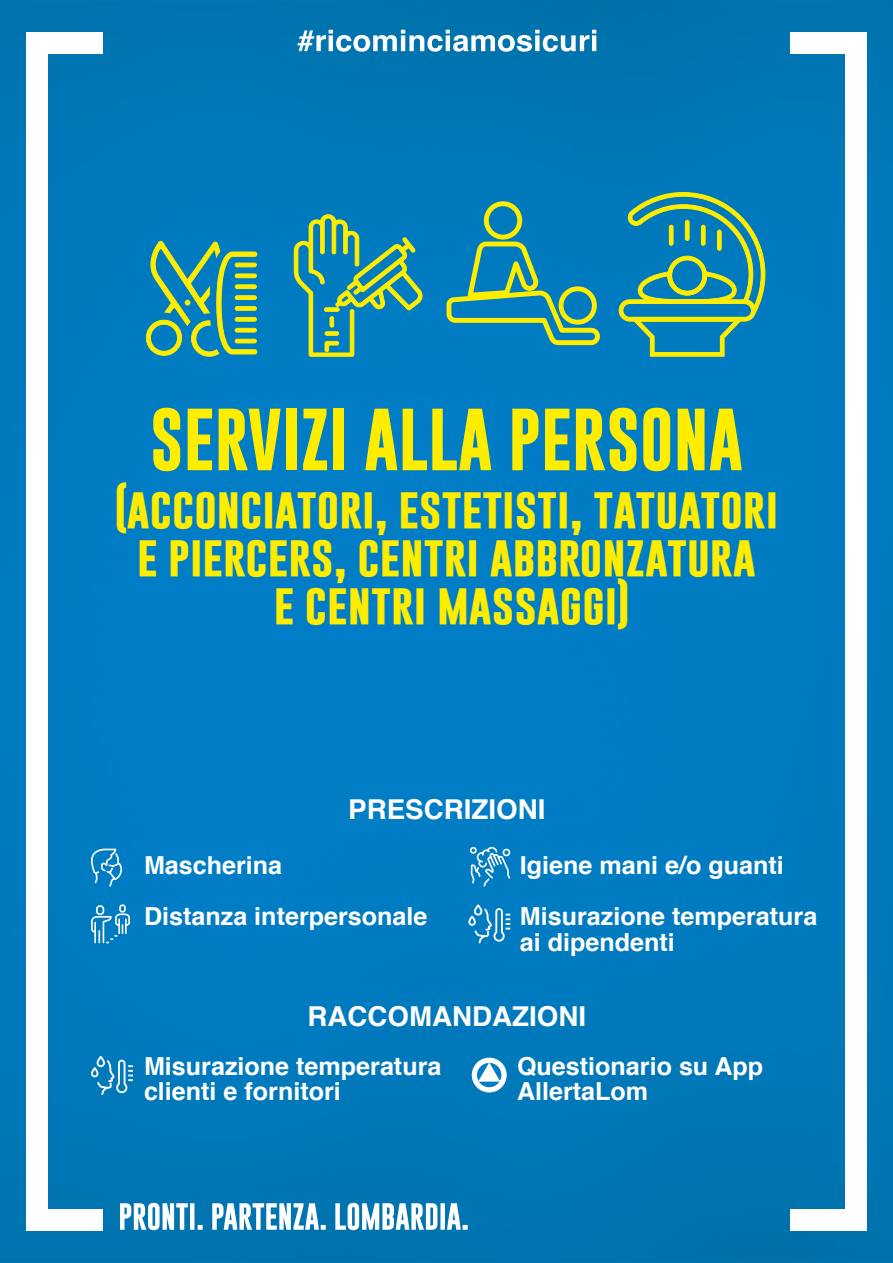
<style>
.page{position:relative;width:893px;height:1263px;background:#fff}
.page>*{position:absolute;margin:0;border:0;box-sizing:border-box;transform-origin:0 0}
.t1{font:700 63px "Gobold";color:#ffed00}
.t2{font:700 42px "Gobold";color:#ffed00}
.t3{font:700 27.45px "Helvetica";color:#fff}
.t4{font:700 24.9px/25.7px "Helvetica";color:#fff}
</style>
<div class="page">
<img style="left:0;top:0;width:893px;height:1263px">
<svg style="left:297px;top:30px;width:299px;height:22px"></svg>
<svg style="left:120px;top:1203px;width:348px;height:27px"></svg>
<div style="left:26px;top:32px;width:21px;height:1187px;background:#fff"></div>
<div style="left:26px;top:1209px;width:76px;height:21px;background:#fff"></div>
<div style="left:26px;top:32px;width:76px;height:21px;background:#fff"></div>
<div style="left:846px;top:32px;width:21px;height:1187px;background:#fff"></div>
<div style="left:791px;top:1209px;width:76px;height:21px;background:#fff"></div>
<div style="left:791px;top:32px;width:76px;height:21px;background:#fff"></div>
<svg style="left:90px;top:848px;width:33px;height:40px"></svg>
<div style="left:96px;top:905px;width:8px;height:10px;border:2px solid #fff;border-radius:3px"></div>
<div style="left:119px;top:904px;width:7px;height:9px;border:2px solid #fff;border-radius:3px"></div>
<svg style="left:90px;top:913px;width:41px;height:31px"></svg>
<svg style="left:90px;top:1055px;width:45px;height:41px;background:#3192c7"></svg>
<svg style="left:469px;top:846px;width:43px;height:42px;background:#3697cf"></svg>
<div style="left:472px;top:1058px;width:34px;height:34px;background:#fff;border-radius:50%"></div>
<div style="left:472px;top:1058px;width:35px;height:34px;border:1px solid #fff;border-radius:50%"></div>
<svg style="left:476px;top:1062px;width:26px;height:26px"></svg>
<div style="left:476px;top:1061px;width:27px;height:27px;border:1px solid #fff;border-radius:50%"></div>
<svg style="left:478px;top:1063px;width:22px;height:18px"></svg>
<svg style="left:467px;top:903px;width:45px;height:42px;background:#3093cc"></svg>
<svg style="left:293px;top:214px;width:130px;height:143px;background:#379396"></svg>
<svg style="left:144px;top:240px;width:114px;height:117px;background:#499b89"></svg>
<svg style="left:618px;top:192px;width:148px;height:165px;background:#369295"></svg>
<div style="left:669px;top:225px;width:4px;height:21px;border:1px solid #ffed00;border-radius:2px"></div>
<hr style="left:685px;top:220px;width:4px;height:20px;background:#ffed00;border-radius:2px">
<div style="left:685px;top:220px;width:5px;height:21px;border:1px solid #ffed00;border-radius:2px"></div>
<hr style="left:701px;top:225px;width:4px;height:20px;background:#ffed00;border-radius:2px">
<div style="left:701px;top:225px;width:5px;height:21px;border:1px solid #ffed00;border-radius:2px"></div>
<hr style="left:717px;top:230px;width:4px;height:20px;background:#ffed00;border-radius:2px">
<div style="left:717px;top:230px;width:5px;height:21px;border:1px solid #ffed00;border-radius:2px"></div>
<svg style="left:444px;top:199px;width:158px;height:149px;background:#298d9f"></svg>
<p class="t1" style="left:150px;top:398px;width:595px">SERVIZI ALLA PERSONA</p>
<p class="t2" style="left:115px;top:481px;width:665px">(acconciatori, estetisti, tatuatori</p>
<p class="t2" style="left:137px;top:529px;width:620px">e piercers, centri abbronzatura</p>
<p class="t2" style="left:274px;top:577px;width:357px">e centri massaggi)</p>
<p class="t3" style="left:348px;top:787px;width:199px">PRESCRIZIONI</p>
<p class="t4" style="left:144px;top:853px;width:140px">Mascherina</p>
<p class="t4" style="left:144px;top:904px;width:285px">Distanza interpersonale</p>
<p class="t4" style="left:520px;top:853px;width:265px">Igiene mani e/o guanti</p>
<p class="t4" style="left:520px;top:904px;width:299px">Misurazione temperatura</p>
<p class="t4" style="left:520px;top:930px;width:156px">ai dipendenti</p>
<p class="t3" style="left:307px;top:994px;width:280px">RACCOMANDAZIONI</p>
<p class="t4" style="left:144px;top:1053px;width:299px">Misurazione temperatura clienti e fornitori</p>
<p class="t4" style="left:517px;top:1053px;width:248px">Questionario su App<br>AllertaLom</p>
</div>
